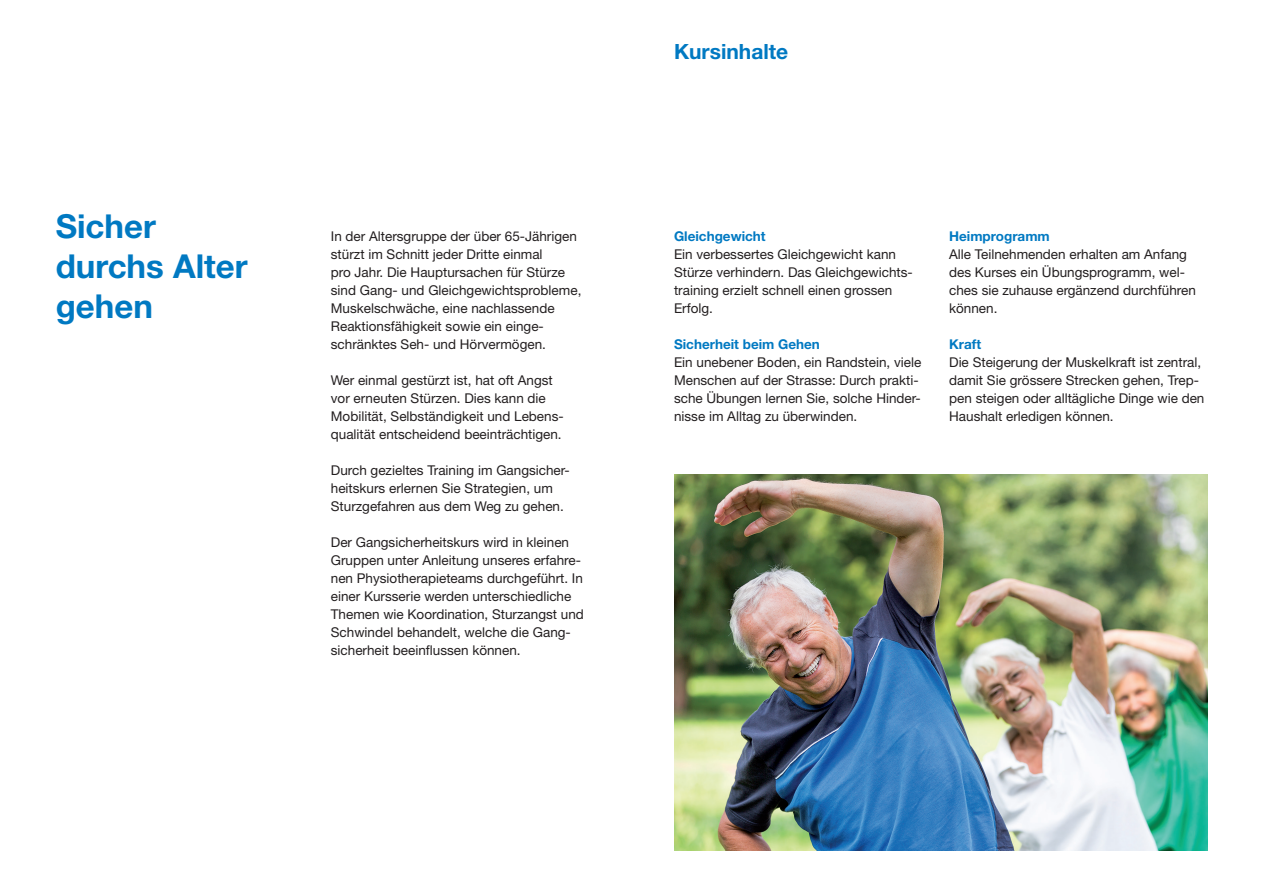
<style>
.page{position:relative;width:1263px;height:893px;background:#fff}
.page>*{position:absolute;margin:0;border:0;box-sizing:border-box;transform-origin:0 0}
.Innenseiten___Hauptt{font:700 33px/39.6px "Helvetica Neue LT";color:#0079c2}
.Innenseiten___Hauptt-2{font:700 21px "Helvetica Neue LT";color:#0079c2}
.Lauftext{font:13.5px/18px "Helvetica Neue LT";color:#231f20}
.Lauftext-2{font:700 13.5px "Helvetica Neue LT";color:#0079c2}
</style>
<div class="page">
<img style="left:674px;top:475px;width:533px;height:375px">
<p class="Innenseiten___Hauptt" style="left:56px;top:206px;width:193px">Sicher durchs Alter</p>
<p class="Innenseiten___Hauptt" style="left:56px;top:285px;width:99px">gehen</p>
<p class="Lauftext" style="left:331px;top:227px;width:252px">In der Altersgruppe der über 65-Jährigen stürzt im Schnitt jeder Dritte einmal<br>pro Jahr. Die Hauptursachen für Stürze sind Gang- und Gleichgewichtsprobleme, Muskelschwäche, eine nachlassende Reaktionsfähigkeit sowie ein einge&shy;schränktes Seh- und Hörvermögen.</p>
<p class="Lauftext" style="left:331px;top:371px;width:233px">Wer einmal gestürzt ist, hat oft Angst vor erneuten Stürzen. Dies kann die Mobilität, Selbständigkeit und Lebens&shy;qualität entscheidend beeinträchtigen.</p>
<p class="Lauftext" style="left:331px;top:461px;width:241px">Durch gezieltes Training im Gangsicher&shy;heitskurs erlernen Sie Strategien, um<br>Sturzgefahren aus dem Weg zu gehen.</p>
<p class="Lauftext" style="left:331px;top:533px;width:255px">Der Gangsicherheitskurs wird in kleinen Gruppen unter Anleitung unseres erfahre&shy;nen Physiotherapieteams durchgeführt. In einer Kursserie werden unterschiedliche Themen wie Koordination, Sturzangst und Schwindel behandelt, welche die Gang&shy;sicherheit beeinflussen können.</p>
<p class="Innenseiten___Hauptt-2" style="left:674px;top:39px;width:116px">Kursinhalte</p>
<p class="Lauftext-2" style="left:674px;top:227px;width:93px">Gleichgewicht</p>
<p class="Lauftext" style="left:674px;top:245px;width:239px">Ein verbessertes Gleichgewicht kann<br>Stürze verhindern. Das Gleichgewichts&shy;training erzielt schnell einen grossen<br>Erfolg.</p>
<p class="Lauftext-2" style="left:674px;top:335px;width:147px">Sicherheit beim Gehen</p>
<p class="Lauftext" style="left:674px;top:353px;width:249px">Ein unebener Boden, ein Randstein, viele Menschen auf der Strasse: Durch prakti&shy;sche Übungen lernen Sie, solche Hinder&shy;nisse im Alltag zu überwinden.</p>
<p class="Lauftext-2" style="left:949px;top:227px;width:102px">Heimprogramm</p>
<p class="Lauftext" style="left:949px;top:245px;width:248px">Alle Teilnehmenden erhalten am Anfang des Kurses ein Übungsprogramm, wel&shy;ches sie zuhause ergänzend durchführen können.</p>
<p class="Lauftext-2" style="left:949px;top:335px;width:33px">Kraft</p>
<p class="Lauftext" style="left:949px;top:353px;width:257px">Die Steigerung der Muskelkraft ist zentral, damit Sie grössere Strecken gehen, Trep&shy;pen steigen oder alltägliche Dinge wie den Haushalt erledigen können.</p>
</div>
